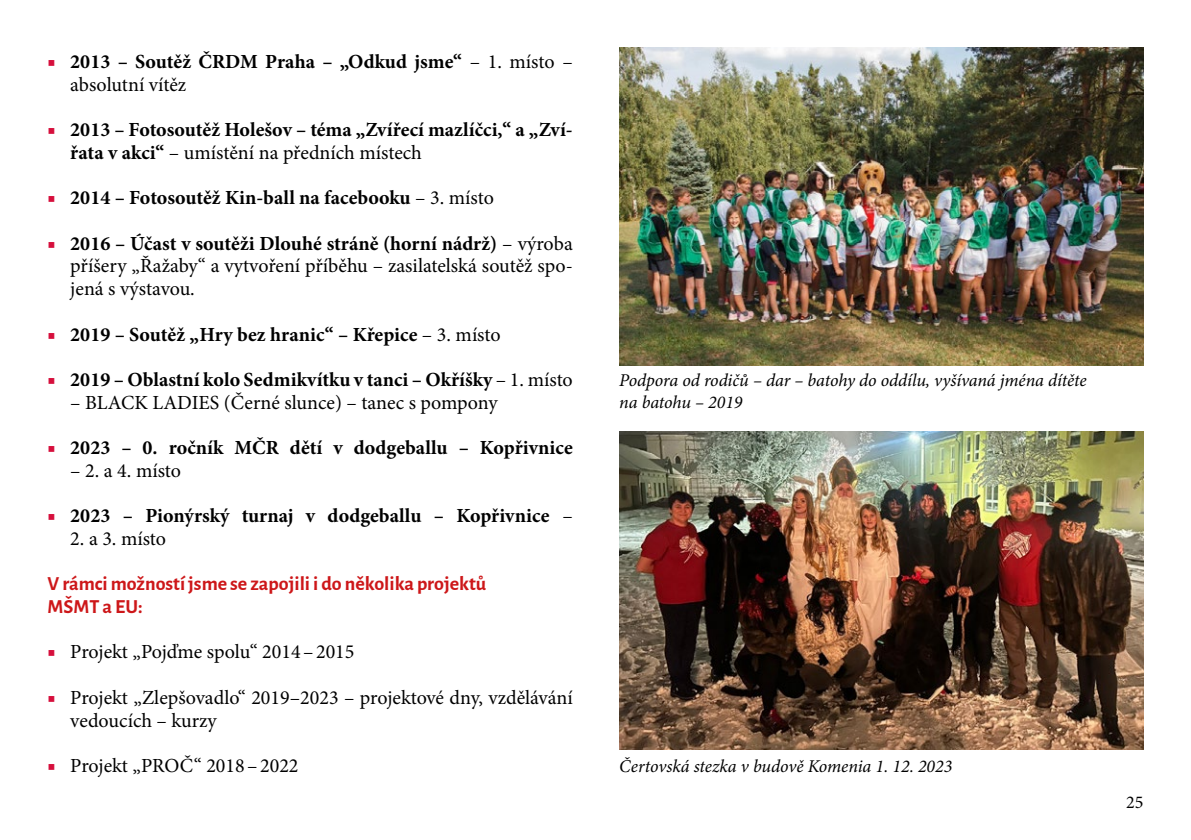
<style>
.page{position:relative;width:1191px;height:840px;background:#fff}
.page>*{position:absolute;margin:0;border:0;box-sizing:border-box;transform-origin:0 0}
.t1{font:700 20px/22.6px "Minion Pro";color:#000}
.t2{font:20px/22.6px "Minion Pro";color:#000;text-align:justify}
.t3{font:700 20px/22.6px "Alegreya Sans";color:#cd1719}
.t4{font:italic 18px/22px "Minion Pro";letter-spacing:-.005em;color:#000}
.t5{font:18px "Minion Pro";color:#000}
.s1{font-weight:400;color:#d60f3c}
.s2{font-weight:400}
.s3{color:#d60f3c}
.s4{font-weight:700}
</style>
<div class="page">
<img style="left:619px;top:48px;width:524px;height:317px">
<img style="left:619px;top:431px;width:524px;height:317px">
<p class="t1" style="left:70px;top:50px;width:504px;text-indent:-23px"><span class="s1">■</span> 2013 – Soutěž ČRDM Praha – „Odkud jsme“ <span class="s2">– 1. místo – absolutní vítěz</span></p>
<p class="t1" style="left:70px;top:118px;width:504px;text-indent:-23px"><span class="s1">■</span> 2013 – Fotosoutěž Holešov – téma „Zvířecí mazlíčci,“ a „Zví&shy;řata v akci“ <span class="s2">– umístění na předních místech</span></p>
<p class="t1" style="left:48px;top:186px;width:448px"><span class="s1">■</span> 2014 – Fotosoutěž Kin-ball na facebooku <span class="s2">– 3. místo</span></p>
<p class="t2" style="left:70px;top:232px;width:504px;text-indent:-23px"><span class="s3">■</span> <span class="s4">2016 – Účast v soutěži Dlouhé stráně (horní nádrž)</span> – výroba příšery „Řažaby“ a vytvoření příběhu – zasilatelská soutěž spo&shy;jená s výstavou.</p>
<p class="t1" style="left:48px;top:322px;width:454px"><span class="s1">■</span> 2019 – Soutěž „Hry bez hranic“ – Křepice <span class="s2">– 3. místo</span></p>
<p class="t1" style="left:48px;top:368px;width:527px"><span class="s1">■</span> 2019 – Oblastní kolo Sedmikvítku v tanci – Okříšky <span class="s2">– 1. místo</span></p>
<p class="t2" style="left:70px;top:391px;width:429px">– BLACK LADIES (Černé slunce) – tanec s pompony</p>
<p class="t1" style="left:48px;top:436px;width:526px"><span class="s1">■</span> 2023 – 0. ročník MČR dětí v dodgeballu – Kopřivnice</p>
<p class="t2" style="left:70px;top:459px;width:112px">– 2. a 4. místo</p>
<p class="t1" style="left:48px;top:504px;width:526px"><span class="s1">■</span> 2023 – Pionýrský turnaj v dodgeballu – Kopřivnice <span class="s2">–</span></p>
<p class="t2" style="left:70px;top:527px;width:97px">2. a 3. místo</p>
<p class="t3" style="left:48px;top:571px;width:440px">V rámci možností jsme se zapojili i do několika projektů<br>MŠMT a EU:</p>
<p class="t2" style="left:48px;top:640px;width:308px"><span class="s3">■</span> Projekt „Pojďme spolu“ 2014–2015</p>
<p class="t2" style="left:70px;top:685px;width:504px;text-indent:-23px"><span class="s3">■</span> Projekt „Zlepšovadlo“ 2019–2023 – projektové dny, vzdělávání vedoucích – kurzy</p>
<p class="t2" style="left:48px;top:754px;width:252px"><span class="s3">■</span> Projekt „PROČ“ 2018–2022</p>
<p class="t4" style="left:619px;top:369px;width:469px">Podpora od rodičů – dar – batohy do oddílu, vyšívaná jména dítěte na batohu – 2019</p>
<p class="t4" style="left:619px;top:754px;width:334px">Čertovská stezka v budově Komenia 1. 12. 2023</p>
<p class="t5" style="left:1126px;top:789px;width:19px">25</p>
</div>
